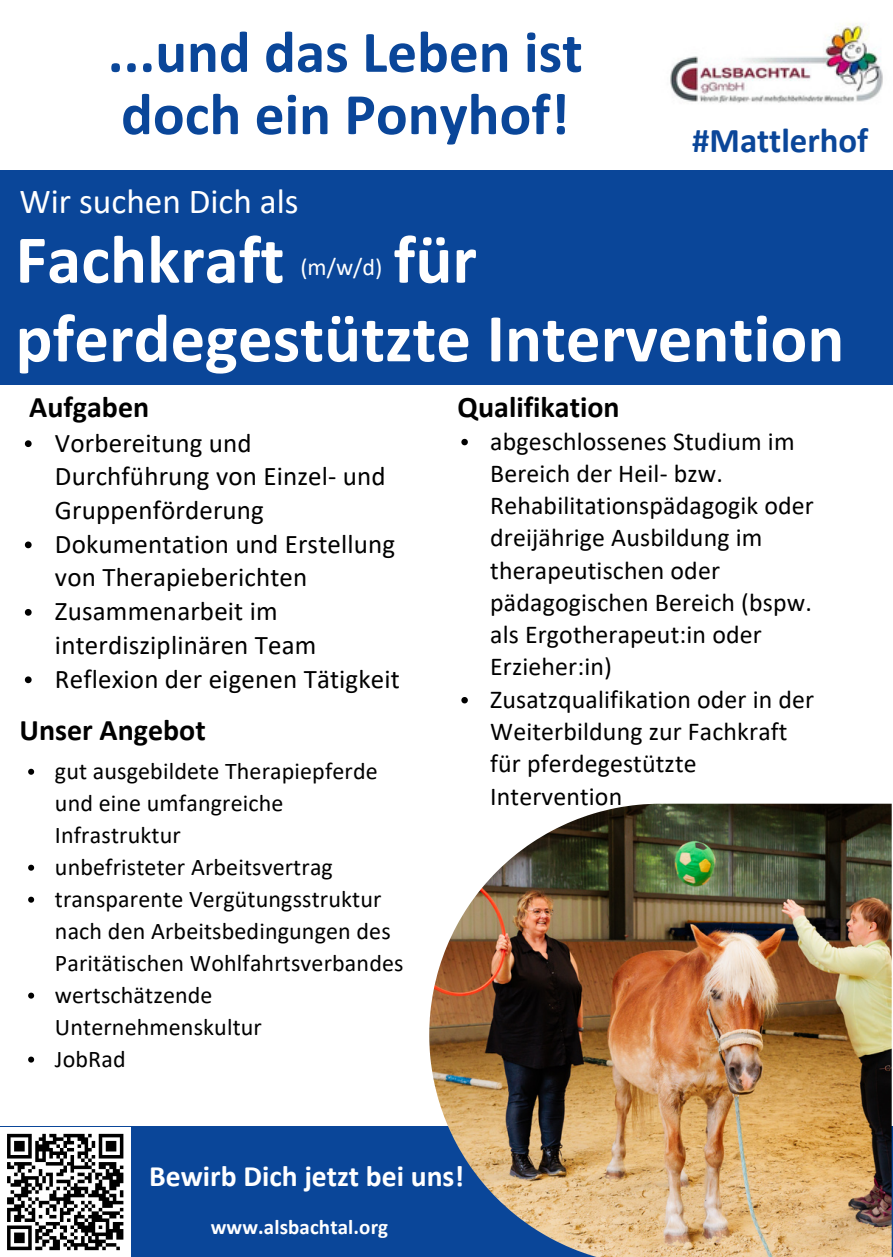
<style>
.page{position:relative;width:893px;height:1257px;background:#fff}
.page>*{position:absolute;margin:0;border:0;box-sizing:border-box;transform-origin:0 0}
.t1{font:700 69px/78.8px "Calibri";color:#fff;text-align:center}
.t2{font:700 59.25px/62.2px "Calibri";color:#0a4699}
.t3{font:35.25px "Calibri";color:#fff}
.t4{font:700 34.8px "Calibri";color:#0a4699}
.t5{font:700 30px "Calibri";color:#000}
.t6{font:700 29.7px "Calibri";color:#fff}
.t7{font:27px/33.8px "Calibri";letter-spacing:.005em;color:#000}
.t8{font:25.8px/32.2px "Calibri";letter-spacing:.005em;color:#000}
.t9{font:24px/32px "Calibri";letter-spacing:.005em;color:#000}
.t10{font:24px "Calibri";color:#fff}
.t11{font:700 21px "Calibri";letter-spacing:.005em;color:#fff}
</style>
<div class="page">
<div style="left:0;top:170px;width:892px;height:215px;background:#0a4699"></div>
<div style="left:0;top:1127px;width:892px;height:130px;background:#0a4699"></div>
<img style="left:429px;top:804px;width:462px;height:453px">
<img style="left:670px;top:23px;width:213px;height:80px">
<div style="left:0;top:1127px;width:130px;height:130px;background:#fff"></div>
<svg style="left:7px;top:1133px;width:117px;height:118px"></svg>
<svg style="left:25px;top:440px;width:7px;height:7px"></svg>
<svg style="left:25px;top:541px;width:7px;height:7px"></svg>
<svg style="left:25px;top:609px;width:7px;height:7px"></svg>
<svg style="left:25px;top:676px;width:7px;height:7px"></svg>
<svg style="left:461px;top:439px;width:7px;height:6px"></svg>
<svg style="left:461px;top:697px;width:7px;height:6px"></svg>
<svg style="left:28px;top:769px;width:6px;height:6px"></svg>
<svg style="left:28px;top:865px;width:6px;height:6px"></svg>
<svg style="left:28px;top:896px;width:6px;height:6px"></svg>
<svg style="left:28px;top:992px;width:6px;height:6px"></svg>
<svg style="left:28px;top:1056px;width:6px;height:6px"></svg>
<h2 class="t2" style="left:108px;top:20px;width:476px">...und das Leben ist doch ein Ponyhof!</h2>
<h3 class="t3" style="left:20px;top:177px;width:280px">Wir suchen Dich als</h3>
<h3 class="t4" style="left:692px;top:116px;width:178px">#Mattlerhof</h3>
<h1 class="t1" style="left:16px;top:219px;width:830px">für<br>pferdegestützte Intervention</h1>
<h1 class="t1" style="left:16px;top:219px;width:270px">Fachkraft</h1>
<p class="t10" style="left:300px;top:250px;width:83px">(m/w/d)</p>
<p class="t5" style="left:29px;top:385px;width:121px">Aufgaben</p>
<p class="t7" style="left:55px;top:425px;width:346px">Vorbereitung und<br>Durchführung von Einzel- und<br>Gruppenförderung<br>Dokumentation und Erstellung von Therapieberichten<br>Zusammenarbeit im interdisziplinären Team<br>Reflexion der eigenen Tätigkeit</p>
<p class="t5" style="left:20px;top:708px;width:188px">Unser Angebot</p>
<p class="t9" style="left:55px;top:754px;width:350px">gut ausgebildete Therapiepferde und eine umfangreiche<br>Infrastruktur<br>unbefristeter Arbeitsvertrag transparente Vergütungsstruktur nach den Arbeitsbedingungen des<br>Paritätischen Wohlfahrtsverbandes wertschätzende<br>Unternehmenskultur<br>JobRad</p>
<p class="t5" style="left:457px;top:385px;width:164px">Qualifikation</p>
<p class="t8" style="left:490px;top:424px;width:325px">abgeschlossenes Studium im<br>Bereich der Heil- bzw.<br>Rehabilitationspädagogik oder dreijährige Ausbildung im therapeutischen oder pädagogischen Bereich (bspw. als Ergotherapeut:in oder<br>Erzieher:in)<br>Zusatzqualifikation oder in der<br>Weiterbildung zur Fachkraft für pferdegestützte<br>Intervention</p>
<p class="t6" style="left:149px;top:1155px;width:316px">Bewirb Dich jetzt bei uns!</p>
<p class="t11" style="left:211px;top:1212px;width:179px">www.alsbachtal.org</p>
</div>
